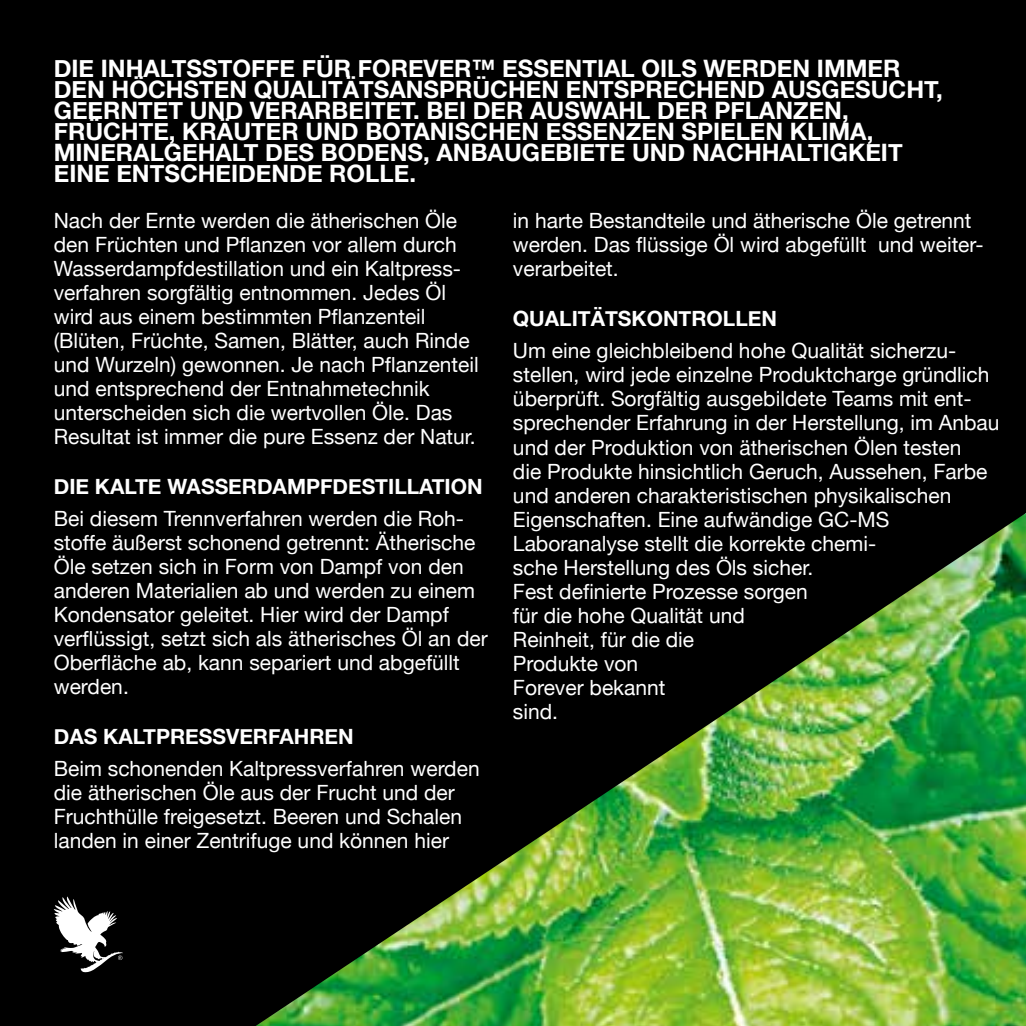
<style>
.page{position:relative;width:1026px;height:1026px;background:#000}
.page>*{position:absolute;margin:0;border:0;box-sizing:border-box;transform-origin:0 0}
.t1{font:700 24px/21px "Helvetica Neue";color:#fff}
.t2{font:21px/24px "Helvetica Neue";color:#fff}
.t3{font:700 21px "Helvetica Neue";color:#fff}
</style>
<div class="page">
<img style="left:256px;top:513px;width:770px;height:513px">
<svg style="left:54px;top:896px;width:69px;height:77px"></svg>
<p class="t1" style="left:54px;top:58px;width:336px">DIE INHALTSSTOFFE FÜR FOREVER</p>
<p class="t1" style="left:472px;top:58px;width:62px">™ ESSENTIAL</p>
<p class="t1" style="left:641px;top:58px;width:32px">OILS</p>
<p class="t1" style="left:54px;top:58px;width:891px;text-indent:650px">WERDEN IMMER DEN HÖCHSTEN QUALITÄTSANSPRÜCHEN ENTSPRECHEND AUSGESUCHT, GEERNTET UND VERARBEITET. BEI DER AUSWAHL DER PFLANZEN, FRÜCHTE, KRÄUTER UND BOTANISCHEN ESSENZEN SPIELEN KLIMA, MINERALGEHALT DES BODENS, ANBAUGEBIETE UND NACHHALTIGKEIT EINE ENTSCHEIDENDE ROLLE.</p>
<p class="t2" style="left:54px;top:209px;width:427px">Nach der Ernte werden die ätherischen Öle den Früchten und Pflanzen vor allem durch Wasserdampfdestillation und ein Kaltpress&shy;verfahren sorgfältig entnommen. Jedes Öl wird aus einem bestimmten Pflanzenteil (Blüten, Früchte, Samen, Blätter, auch Rinde und Wurzeln) gewonnen. Je nach Pflanzenteil und entsprechend der Entnahmetechnik unterscheiden sich die wertvollen Öle. Das Resultat ist immer die pure Essenz der Natur.</p>
<p class="t3" style="left:54px;top:473px;width:430px">DIE KALTE WASSERDAMPFDESTILLATION</p>
<p class="t2" style="left:54px;top:507px;width:436px">Bei diesem Trennverfahren werden die Roh&shy;stoffe äußerst schonend getrennt: Ätherische Öle setzen sich in Form von Dampf von den anderen Materialien ab und werden zu einem Kondensator geleitet. Hier wird der Dampf verflüssigt, setzt sich als ätherisches Öl an der Oberfläche ab, kann separiert und abgefüllt werden.</p>
<p class="t3" style="left:54px;top:723px;width:301px">DAS KALTPRESSVERFAHREN</p>
<p class="t2" style="left:54px;top:757px;width:427px">Beim schonenden Kaltpressverfahren werden die ätherischen Öle aus der Frucht und der Fruchthülle freigesetzt. Beeren und Schalen landen in einer Zentrifuge und können hier</p>
<p class="t2" style="left:513px;top:209px;width:472px">in harte Bestandteile und ätherische Öle getrennt werden. Das flüssige Öl wird abgefüllt und weiter&shy;verarbeitet.</p>
<p class="t3" style="left:513px;top:306px;width:266px">QUALITÄTSKONTROLLEN</p>
<p class="t2" style="left:513px;top:339px;width:488px">Um eine gleichbleibend hohe Qualität sicherzu&shy;stellen, wird jede einzelne Produktcharge gründlich überprüft. Sorgfältig ausgebildete Teams mit ent&shy;sprechender Erfahrung in der Herstellung, im Anbau und der Produktion von ätherischen Ölen testen<br>die Produkte hinsichtlich Geruch, Aussehen, Farbe und anderen charakteristischen physikalischen Eigenschaften. Eine aufwändige GC-MS Laboranalyse stellt die korrekte chemi-<br>sche Herstellung des Öls sicher.<br>Fest definierte Prozesse sorgen<br>für die hohe Qualität und<br>Reinheit, für die die<br>Produkte von<br>Forever bekannt<br>sind.</p>
</div>
